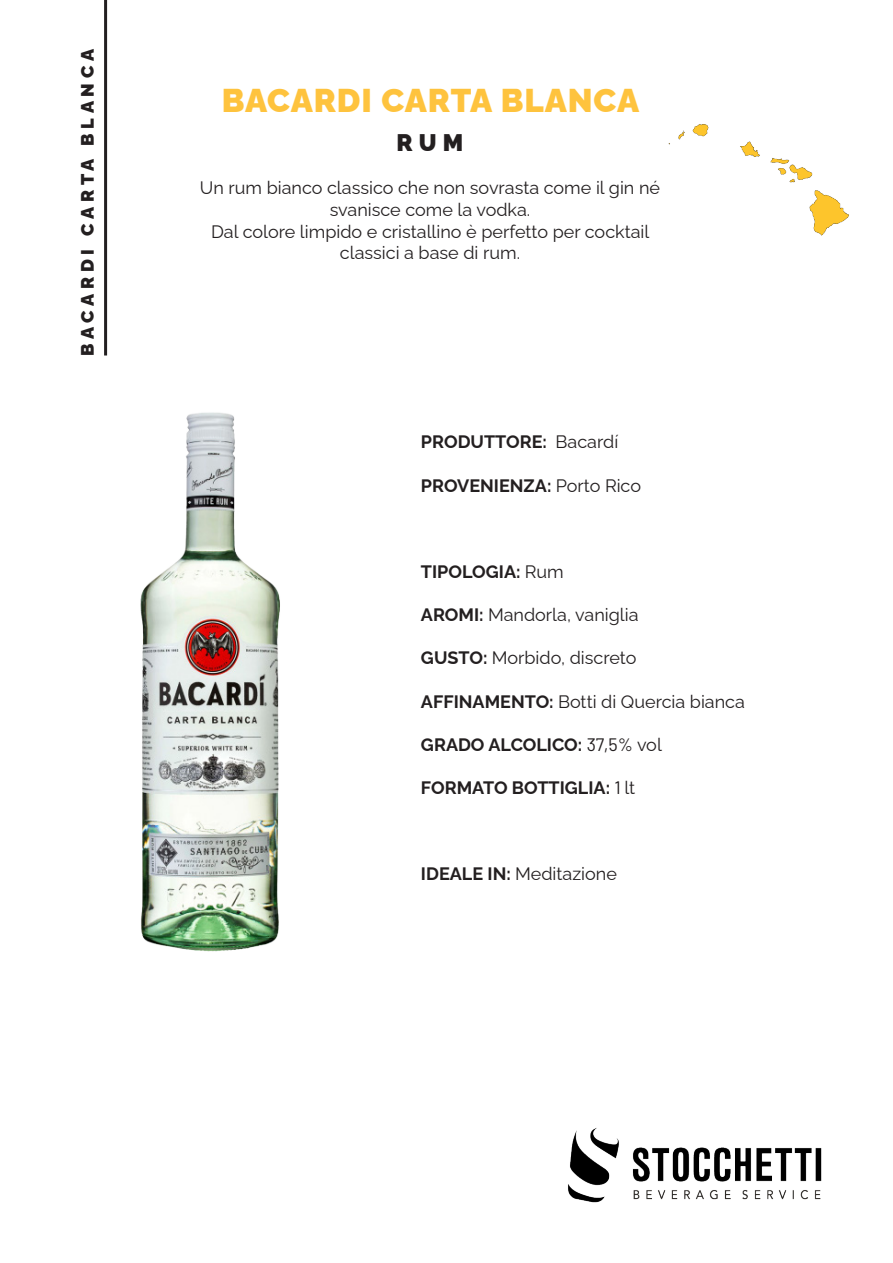
<style>
.page{position:relative;width:893px;height:1263px;background:#fff}
.page>*{position:absolute;margin:0;border:0;box-sizing:border-box;transform-origin:0 0}
.t1{font:900 33px "Raleway";letter-spacing:.03em;color:#fec33e}
.t2{font:900 24px "Raleway";color:#231f20}
.t3{font:18px/21.6px "Raleway";color:#231f20;text-align:center}
.t4{font:700 18px "Raleway";color:#231f20}
.t5{font:900 18px "Raleway";letter-spacing:.255em;color:#231f20}
.s1{font-weight:400}
.s2{font-weight:700}
.s3{font-family:"Barlow";font-weight:400}
</style>
<div class="page">
<img style="left:568px;top:1128px;width:254px;height:75px">
<img style="left:140px;top:412px;width:140px;height:540px">
<img style="left:668px;top:124px;width:181px;height:112px">
<hr style="left:104px;top:0;width:3px;height:355px;background:#231f20">
<p class="t5" style="left:73px;top:356px;width:308px;rotate:-90deg">BACARDI CARTA BLANCA</p>
<p class="t1" style="left:222px;top:74px;width:419px">BACARDI CARTA BLANCA</p>
<p class="t2" style="left:397px;top:124px;width:68px">RUM</p>
<p class="t3" style="left:200px;top:175px;width:462px">Un rum bianco classico che non sovrasta come il gin né svanisce come la vodka.</p>
<p class="t3" style="left:211px;top:218px;width:440px">Dal colore limpido e cristallino è perfetto per cocktail classici a base di rum.</p>
<p class="t4" style="left:421px;top:428px;width:199px">PRODUTTORE: <span class="s1">Bacardí</span></p>
<p class="t4" style="left:421px;top:471px;width:222px">PROVENIENZA: <span class="s1">Porto Rico</span></p>
<p class="t4" style="left:421px;top:557px;width:144px">TIPOLOGIA: <span class="s1">Rum</span></p>
<p class="t3" style="left:421px;top:602px;width:219px"><span class="s2">AROMI:</span> Mandorla, vaniglia</p>
<p class="t3" style="left:421px;top:645px;width:217px"><span class="s2">GUSTO:</span> Morbido, discreto</p>
<p class="t3" style="left:421px;top:688px;width:325px"><span class="s2">AFFINAMENTO:</span> Botti di Quercia bianca</p>
<p class="t4" style="left:421px;top:730px;width:242px">GRADO ALCOLICO: <span class="s3">37,5%</span> <span class="s1">vol</span></p>
<p class="t4" style="left:421px;top:773px;width:216px">FORMATO BOTTIGLIA: <span class="s3">1</span> <span class="s1">lt</span></p>
<p class="t3" style="left:421px;top:861px;width:197px"><span class="s2">IDEALE IN:</span> Meditazione</p>
</div>
